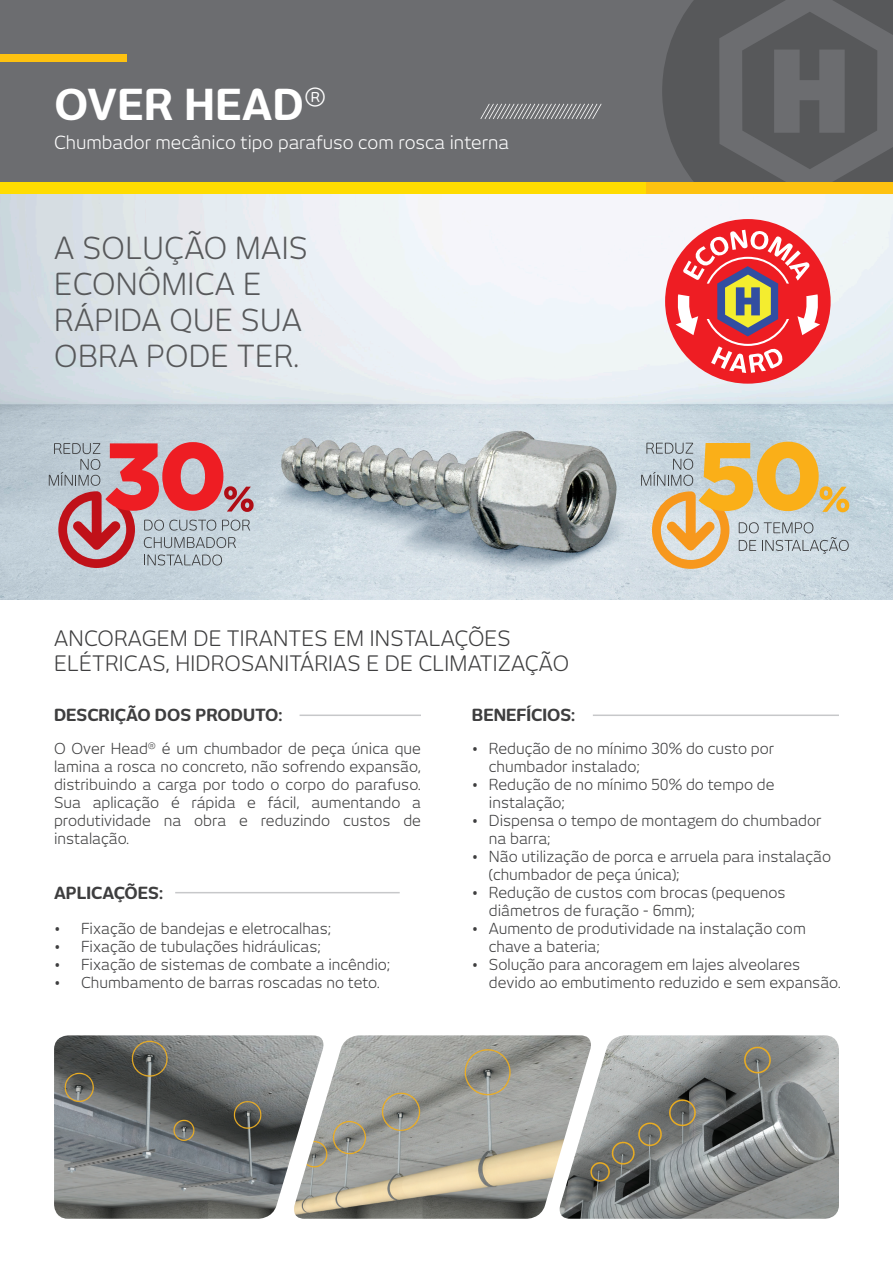
<style>
.page{position:relative;width:893px;height:1263px;background:#fff}
.page>*{position:absolute;margin:0;border:0;box-sizing:border-box;transform-origin:0 0}
.t1{font:700 42px "New June";letter-spacing:.01em;color:#fff}
.t2{font:30px/36px "New June";letter-spacing:.01em;color:#57585a}
.t3{font:21px/25.2px "New June";letter-spacing:.01em;color:#3e3e3f}
.t4{font:18px "New June";color:#fff}
.t5{font:700 16.5px "New June";color:#3e3e3f}
.t6{font:15px/18px "New June";color:#3e3e3f}
</style>
<div class="page">
<img style="left:0;top:194px;width:893px;height:406px">
<div style="left:0;top:0;width:893px;height:182px;background:#6c6d70"></div>
<svg style="left:662px;top:0;width:231px;height:182px"></svg>
<div style="left:0;top:54px;width:127px;height:7px;background:#fec210"></div>
<div style="left:0;top:182px;width:682px;height:12px;background:#ffdc01"></div>
<div style="left:646px;top:182px;width:247px;height:12px;background:#fec210"></div>
<svg style="left:480px;top:104px;width:121px;height:15px"></svg>
<hr style="left:593px;top:714px;width:246px;height:2px;background:#c7c8ca">
<hr style="left:300px;top:714px;width:121px;height:2px;background:#c7c8ca">
<hr style="left:175px;top:892px;width:225px;height:1px;background:#c7c8ca">
<div style="left:665px;top:219px;width:166px;height:165px;background:#ee1d23;border-radius:50%"></div>
<svg style="left:676px;top:230px;width:144px;height:143px"></svg>
<svg style="left:49px;top:442px;width:205px;height:126px"></svg>
<svg style="left:641px;top:442px;width:208px;height:127px"></svg>
<img style="left:54px;top:1035px;width:236px;height:184px">
<img style="left:594px;top:1035px;width:245px;height:184px">
<img style="left:290px;top:1035px;width:304px;height:184px">
<p class="t1" style="left:54px;top:80px;width:273px">OVER HEAD<sup>®</sup></p>
<p class="t4" style="left:54px;top:131px;width:456px">Chumbador mecânico tipo parafuso com rosca interna</p>
<p class="t2" style="left:54px;top:230px;width:255px">A SOLUÇÃO MAIS<br>ECONÔMICA E<br>RÁPIDA QUE SUA<br>OBRA PODE TER.</p>
<p class="t3" style="left:54px;top:625px;width:516px">ANCORAGEM DE TIRANTES EM INSTALAÇÕES<br>ELÉTRICAS, HIDROSANITÁRIAS E DE CLIMATIZAÇÃO</p>
<p class="t5" style="left:54px;top:705px;width:230px">DESCRIÇÃO DOS PRODUTO:</p>
<p class="t5" style="left:472px;top:705px;width:105px">BENEFÍCIOS:</p>
<p class="t6" style="left:54px;top:739px;width:368px;text-align:justify">O Over Head<sup>®</sup> é um chumbador de peça única que lamina a rosca no concreto, não sofrendo expansão, distribuindo a carga por todo o corpo do parafuso.<br>Sua aplicação é rápida e fácil, aumentando a produtividade na obra e reduzindo custos de instalação.</p>
<p class="t5" style="left:54px;top:883px;width:111px">APLICAÇÕES:</p>
<p class="t6" style="left:54px;top:919px;width:278px">• Fixação de bandejas e eletrocalhas;</p>
<p class="t6" style="left:54px;top:937px;width:268px">• Fixação de tubulações hidráulicas;</p>
<p class="t6" style="left:54px;top:955px;width:337px">• Fixação de sistemas de combate a incêndio;</p>
<p class="t6" style="left:54px;top:973px;width:327px">• Chumbamento de barras roscadas no teto.</p>
<p class="t6" style="left:489px;top:739px;width:287px;text-indent:-17px">• Redução de no mínimo 30% do custo por chumbador instalado;</p>
<p class="t6" style="left:489px;top:775px;width:287px;text-indent:-17px">• Redução de no mínimo 50% do tempo de instalação;</p>
<p class="t6" style="left:489px;top:811px;width:334px;text-indent:-17px">• Dispensa o tempo de montagem do chumbador na barra;</p>
<p class="t6" style="left:489px;top:847px;width:344px;text-indent:-17px">• Não utilização de porca e arruela para instalação (chumbador de peça única);</p>
<p class="t6" style="left:489px;top:883px;width:298px;text-indent:-17px">• Redução de custos com brocas (pequenos diâmetros de furação - 6mm);</p>
<p class="t6" style="left:489px;top:919px;width:318px;text-indent:-17px">• Aumento de produtividade na instalação com chave a bateria;</p>
<p class="t6" style="left:489px;top:955px;width:353px;text-indent:-17px">• Solução para ancoragem em lajes alveolares devido ao embutimento reduzido e sem expansão.</p>
</div>
